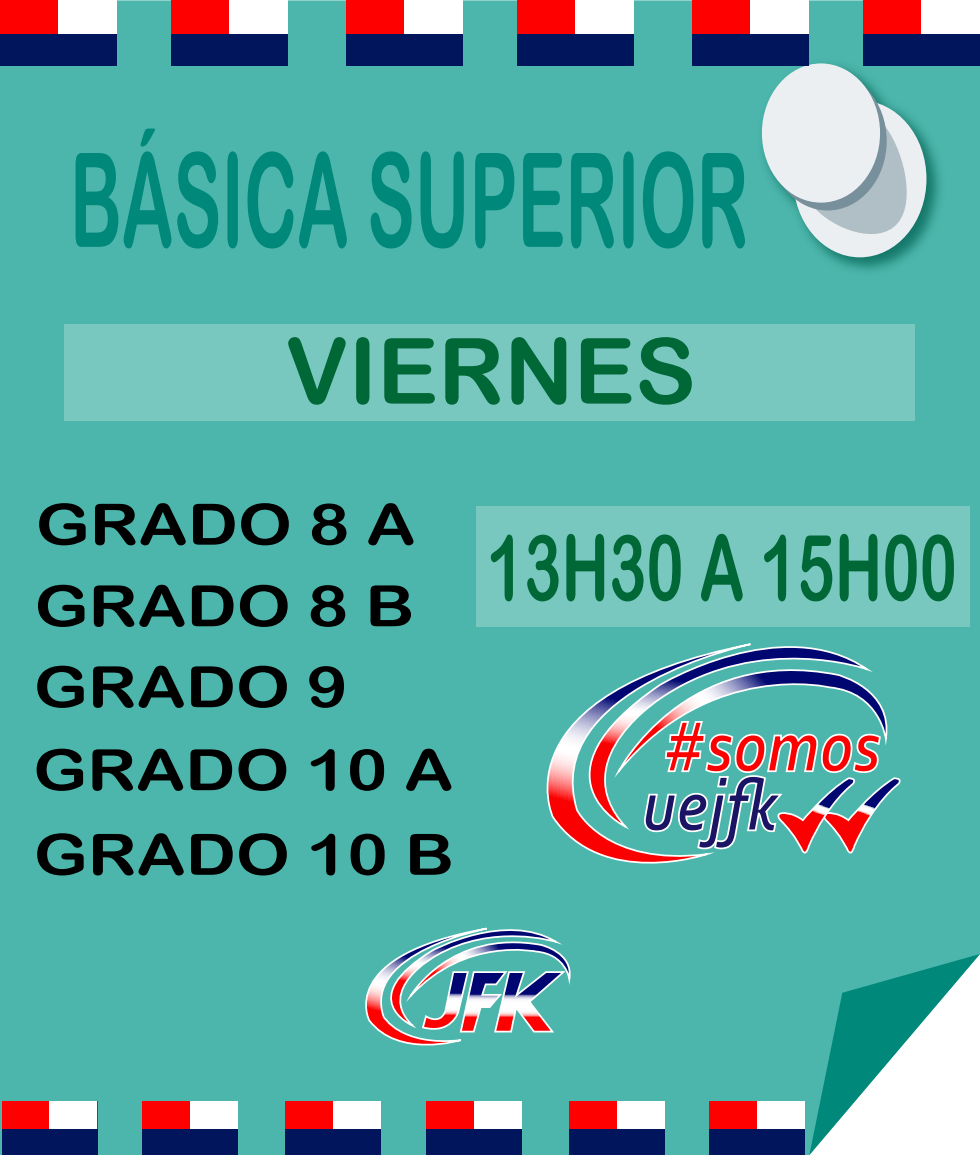
<style>
.page{position:relative;width:980px;height:1155px;background:#4db6ac}
.page>*{position:absolute;margin:0;border:0;box-sizing:border-box;transform-origin:0 0}
.t1{font:131.08px "Arial Rounded MT Bold";color:#00897b;scale:.55 1}
.t2{font:91.35px "Arial Rounded MT Bold";color:#006837}
.t3{font:91.17px "Arial Rounded MT Bold";color:#006837;scale:.69 1}
.t4{font:italic 700 75.6px "Corbel";color:#fd0000;scale:.87 1}
.t5{font:italic 700 75.6px "Corbel";color:#1b1464;scale:.87 1}
.t6{font:57.05px/84.5px "Arial Rounded MT Bold";color:#000;scale:1.19 1}
</style>
<div class="page">
<svg style="left:809px;top:954px;width:171px;height:201px"></svg>
<img style="left:752px;top:54px;width:198px;height:228px">
<div style="left:793px;top:100px;width:133px;height:157px;background:#eceff1;border-radius:50%"></div>
<svg style="left:794px;top:101px;width:123px;height:145px"></svg>
<div style="left:769px;top:71px;width:118px;height:139px;background:#78909c;border-radius:50%"></div>
<div style="left:762px;top:63px;width:118px;height:140px;background:#eceff1;border-radius:50%"></div>
<div style="left:65px;top:324px;width:850px;height:97px;background:#78c8c0"></div>
<div style="left:476px;top:506px;width:494px;height:120px;background:#78c8c0"></div>
<div style="left:0;top:0;width:117px;height:66px;background:#f00"></div>
<div style="left:58px;top:0;width:59px;height:34px;background:#fff"></div>
<div style="left:0;top:34px;width:117px;height:32px;background:#00155c"></div>
<div style="left:172px;top:0;width:116px;height:66px;background:#f00"></div>
<div style="left:230px;top:0;width:58px;height:34px;background:#fff"></div>
<div style="left:172px;top:34px;width:116px;height:32px;background:#00155c"></div>
<div style="left:346px;top:0;width:116px;height:65px;background:#f00"></div>
<div style="left:404px;top:0;width:58px;height:34px;background:#fff"></div>
<div style="left:346px;top:34px;width:116px;height:31px;background:#00155c"></div>
<div style="left:518px;top:0;width:116px;height:65px;background:#f00"></div>
<div style="left:576px;top:0;width:58px;height:34px;background:#fff"></div>
<div style="left:518px;top:34px;width:116px;height:31px;background:#00155c"></div>
<div style="left:692px;top:0;width:116px;height:66px;background:#f00"></div>
<div style="left:750px;top:0;width:58px;height:34px;background:#fff"></div>
<div style="left:692px;top:34px;width:116px;height:32px;background:#00155c"></div>
<div style="left:863px;top:0;width:117px;height:66px;background:#f00"></div>
<div style="left:921px;top:0;width:59px;height:34px;background:#fff"></div>
<div style="left:863px;top:34px;width:117px;height:32px;background:#00155c"></div>
<svg style="left:336px;top:911px;width:238px;height:148px"></svg>
<div style="left:2px;top:1101px;width:95px;height:54px;background:#f00"></div>
<div style="left:49px;top:1101px;width:48px;height:28px;background:#fff"></div>
<div style="left:2px;top:1129px;width:95px;height:26px;background:#00155c"></div>
<div style="left:142px;top:1101px;width:96px;height:54px;background:#f00"></div>
<div style="left:190px;top:1101px;width:48px;height:28px;background:#fff"></div>
<div style="left:142px;top:1129px;width:96px;height:26px;background:#00155c"></div>
<div style="left:285px;top:1101px;width:96px;height:54px;background:#f00"></div>
<div style="left:333px;top:1101px;width:48px;height:28px;background:#fff"></div>
<div style="left:285px;top:1129px;width:96px;height:26px;background:#00155c"></div>
<div style="left:426px;top:1101px;width:96px;height:54px;background:#f00"></div>
<div style="left:474px;top:1101px;width:48px;height:28px;background:#fff"></div>
<div style="left:426px;top:1129px;width:96px;height:26px;background:#00155c"></div>
<div style="left:569px;top:1101px;width:95px;height:54px;background:#f00"></div>
<div style="left:617px;top:1101px;width:47px;height:28px;background:#fff"></div>
<div style="left:569px;top:1129px;width:95px;height:26px;background:#00155c"></div>
<div style="left:710px;top:1101px;width:95px;height:54px;background:#f00"></div>
<div style="left:757px;top:1101px;width:48px;height:28px;background:#fff"></div>
<div style="left:710px;top:1129px;width:95px;height:26px;background:#00155c"></div>
<svg style="left:497px;top:644px;width:255px;height:245px"></svg>
<svg style="left:525px;top:626px;width:344px;height:203px"></svg>
<svg style="left:616px;top:644px;width:287px;height:213px"></svg>
<h1 class="t1" style="left:70px;top:123px;width:1235px">BÁSICA SUPERIOR</h1>
<h2 class="t2" style="left:285px;top:317px;width:412px">VIERNES</h2>
<p class="t6" style="left:36px;top:481px;width:320px">GRADO 8 A</p>
<p class="t6" style="left:35px;top:563px;width:320px">GRADO 8 B</p>
<p class="t6" style="left:34px;top:644px;width:265px">GRADO 9</p>
<p class="t6" style="left:33px;top:727px;width:355px">GRADO 10 A<br>GRADO 10 B</p>
<h3 class="t3" style="left:487px;top:514px;width:683px">13H30 A 15H00</h3>
<h3 class="t4" style="left:663px;top:699px;width:252px">#somos</h3>
<h3 class="t5" style="left:642px;top:758px;width:173px">uejfk</h3>
</div>
